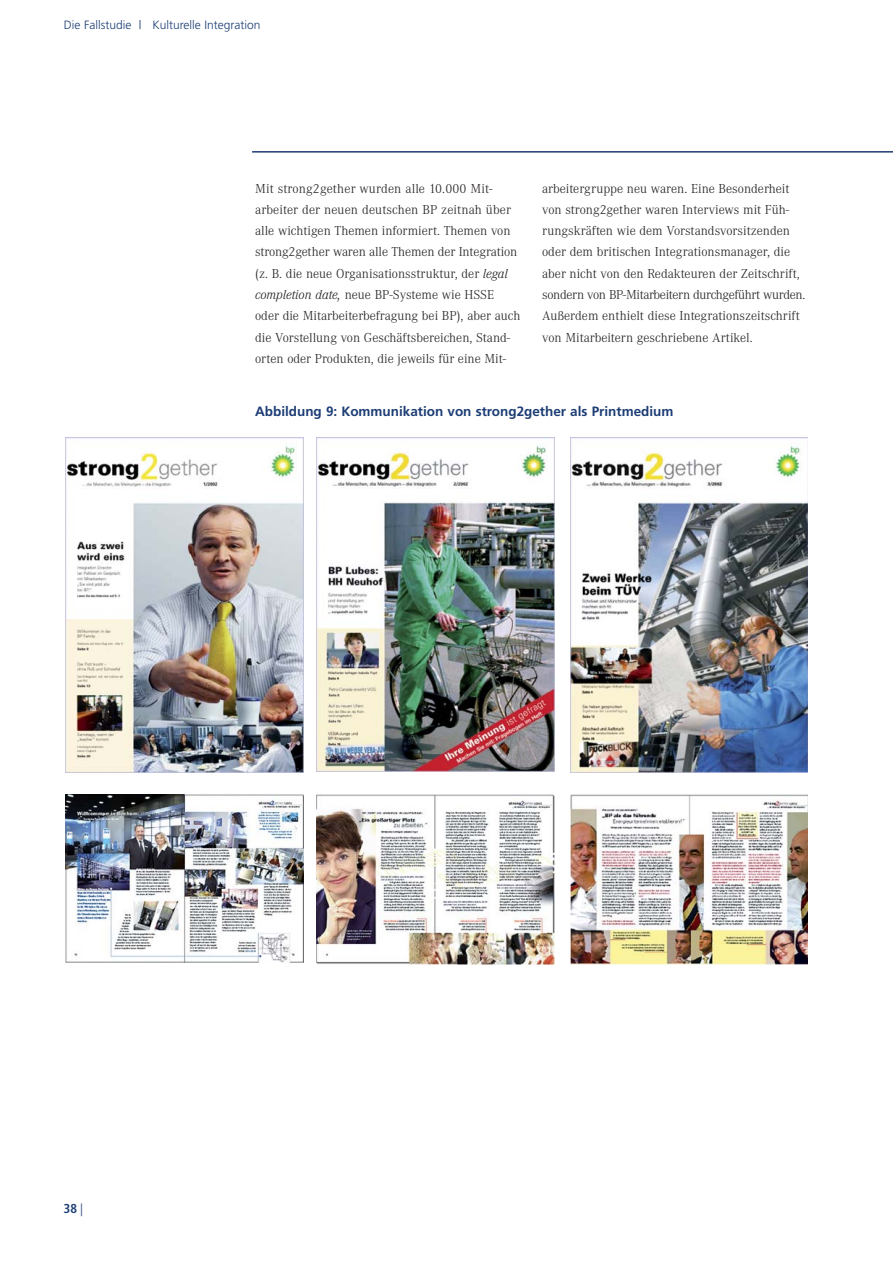
<style>
.page{position:relative;width:893px;height:1263px;background:#fff}
.page>*{position:absolute;margin:0;border:0;box-sizing:border-box;transform-origin:0 0}
.t1{font:300 13.5px/21.3px "Corporate A";color:#231f20}
.t2{font:700 13.5px "Frutiger";color:#1c3d75}
.t3{font:700 12.75px "Frutiger Condensed BQ";color:#1c3d75}
.t4{font:300 12px "Frutiger";color:#1c3d75}
.s1{font-style:italic}
.s2{font-weight:300}
</style>
<div class="page">
<hr style="left:252px;top:151px;width:641px;height:2px;background:#1c3d75">
<img style="left:66px;top:437px;width:237px;height:335px">
<img style="left:317px;top:437px;width:237px;height:335px">
<img style="left:570px;top:437px;width:238px;height:335px">
<img style="left:66px;top:794px;width:237px;height:169px">
<img style="left:317px;top:794px;width:237px;height:170px">
<img style="left:570px;top:794px;width:238px;height:171px">
<p class="t4" style="left:64px;top:20px;width:198px">Die Fallstudie | Kulturelle Integration</p>
<p class="t1" style="left:255px;top:179px;width:267px">Mit strong2gether wurden alle 10.000 Mit&shy;arbeiter der neuen deutschen BP zeitnah über alle wichtigen Themen informiert. Themen von strong2gether waren alle Themen der Integration (z. B. die neue Organisationsstruktur, der <span class="s1">legal completion date,</span> neue BP-Systeme wie HSSE oder die Mitarbeiterbefragung bei BP), aber auch die Vorstellung von Geschäftsbereichen, Stand&shy;orten oder Produkten, die jeweils für eine Mit-</p>
<p class="t1" style="left:542px;top:179px;width:265px">arbeitergruppe neu waren. Eine Besonderheit von strong2gether waren Interviews mit Füh&shy;rungskräften wie dem Vorstandsvorsitzenden oder dem britischen Integrationsmanager, die aber nicht von den Redakteuren der Zeitschrift, sondern von BP-Mitarbeitern durchgeführt wurden.<br>Außerdem enthielt diese Integrationszeitschrift von Mitarbeitern geschriebene Artikel.</p>
<p class="t2" style="left:255px;top:406px;width:420px">Abbildung 9: Kommunikation von strong2gether als Printmedium</p>
<p class="t3" style="left:64px;top:1203px;width:21px">38 <span class="s2">|</span></p>
</div>
